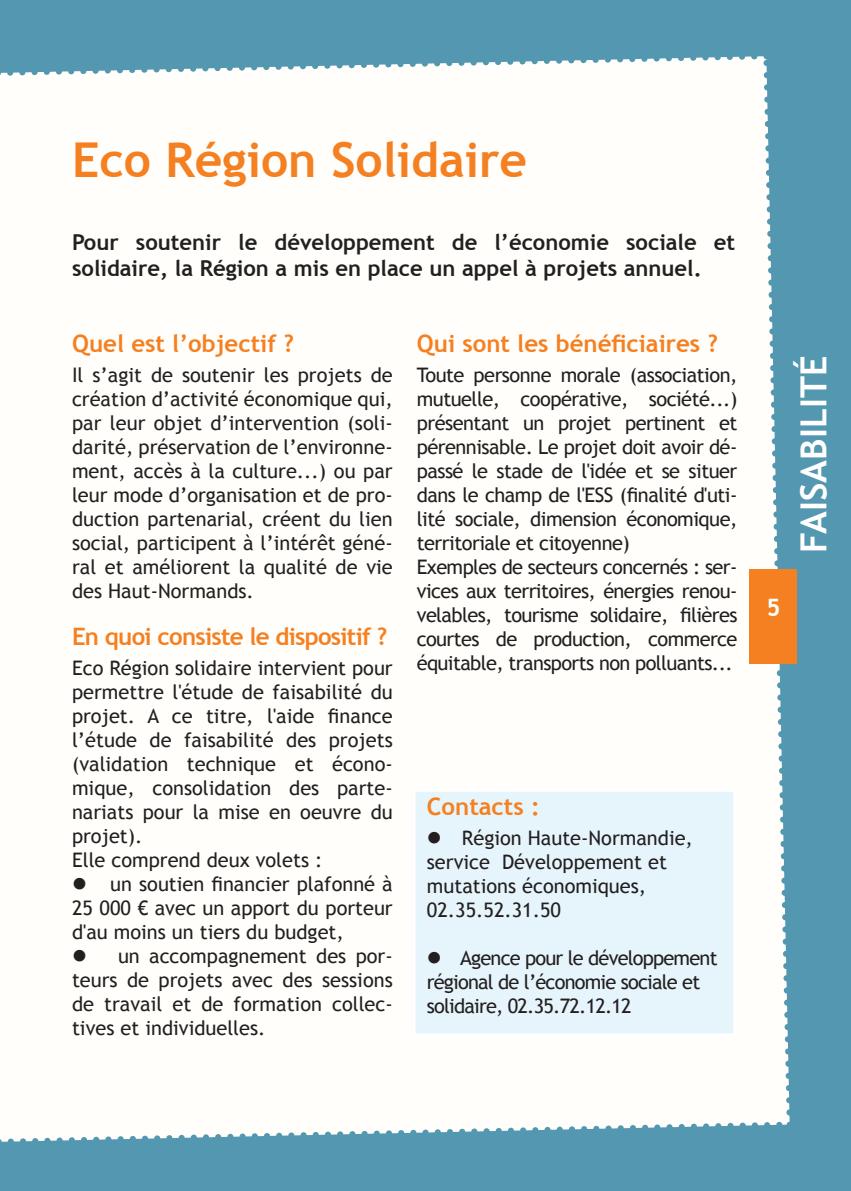
<style>
.page{position:relative;width:851px;height:1191px;background:#fff}
.page>*{position:absolute;margin:0;border:0;box-sizing:border-box;transform-origin:0 0}
.t1{font:700 48px "Trebuchet MS";color:#f58021}
.t2{font:700 36px "Trebuchet MS";color:#fff}
.t3{font:700 24px "Trebuchet MS";color:#f58021}
.t4{font:700 24px "Trebuchet MS";letter-spacing:-.03em;color:#f58021}
.t5{font:700 24px "Trebuchet MS";color:#fff}
.t6{font:700 22px/26.4px "Trebuchet MS";color:#231f20}
.t7{font:20px/24px "Trebuchet MS";letter-spacing:-.025em;color:#231f20;text-align:justify}
.t8{font:20px/24px "Trebuchet MS";color:#231f20}
</style>
<div class="page">
<div style="left:0;top:0;width:850px;height:1191px;background:#5397b1"></div>
<div style="left:0;top:56px;width:795px;height:1086px;background:#fffefb"></div>
<div style="left:749px;top:569px;width:48px;height:94px;background:#f58021"></div>
<div style="left:414px;top:790px;width:320px;height:244px;background:#e6f5fb"></div>
<div style="left:413px;top:789px;width:322px;height:246px;border:2px solid #fff"></div>
<h1 class="t1" style="left:72px;top:130px;width:456px">Eco Région Solidaire</h1>
<p class="t6" style="left:72px;top:229px;width:664px">Pour soutenir le développement de l’économie sociale et solidaire, la Région a mis en place un appel à projets annuel.</p>
<p class="t3" style="left:72px;top:328px;width:223px">Quel est l’objectif ?</p>
<p class="t7" style="left:72px;top:363px;width:322px">Il s’agit de soutenir les projets de création d’activité économique qui, par leur objet d’intervention (soli&shy;darité, préservation de l’environne&shy;ment, accès à la culture...) ou par leur mode d’organisation et de pro&shy;duction partenarial, créent du lien social, participent à l’intérêt géné&shy;ral et améliorent la qualité de vie des Haut-Normands.</p>
<p class="t4" style="left:72px;top:621px;width:317px">En quoi consiste le dispositif ?</p>
<p class="t8" style="left:72px;top:656px;width:322px">Eco Région solidaire intervient pour permettre l'étude de faisabilité du projet. A ce titre, l'aide finance l’étude de faisabilité des projets (validation technique et écono&shy;mique, consolidation des parte&shy;nariats pour la mise en oeuvre du projet).<br>Elle comprend deux volets :</p>
<p class="t7" style="left:72px;top:872px;width:322px">● un soutien financier plafonné à 25 000 € avec un apport du porteur d'au moins un tiers du budget,</p>
<p class="t7" style="left:72px;top:944px;width:322px">● un accompagnement des por&shy;teurs de projets avec des sessions de travail et de formation collec&shy;tives et individuelles.</p>
<p class="t3" style="left:417px;top:328px;width:303px">Qui sont les bénéficiaires ?</p>
<p class="t7" style="left:417px;top:363px;width:322px;text-align:left">Toute personne morale (association, mutuelle, coopérative, société...) présentant un projet pertinent et pérennisable. Le projet doit avoir dé&shy;passé le stade de l'idée et se situer dans le champ de l'ESS (finalité d'uti&shy;lité sociale, dimension économique, territoriale et citoyenne)<br>Exemples de secteurs concernés : ser&shy;vices aux territoires, énergies renou&shy;velables, tourisme solidaire, filières courtes de production, commerce équitable, transports non polluants...</p>
<p class="t3" style="left:427px;top:791px;width:114px">Contacts :</p>
<p class="t8" style="left:427px;top:826px;width:267px">● Région Haute-Normandie, service Développement et mutations économiques,<br>02.35.52.31.50</p>
<p class="t7" style="left:427px;top:946px;width:292px;text-align:left">● Agence pour le développement régional de l’économie sociale et solidaire, 02.35.72.12.12</p>
<h2 class="t2" style="left:791px;top:553px;width:198px;rotate:-90deg">FAISABILITÉ</h2>
<p class="t5" style="left:766px;top:592px;width:16px">5</p>
</div>
